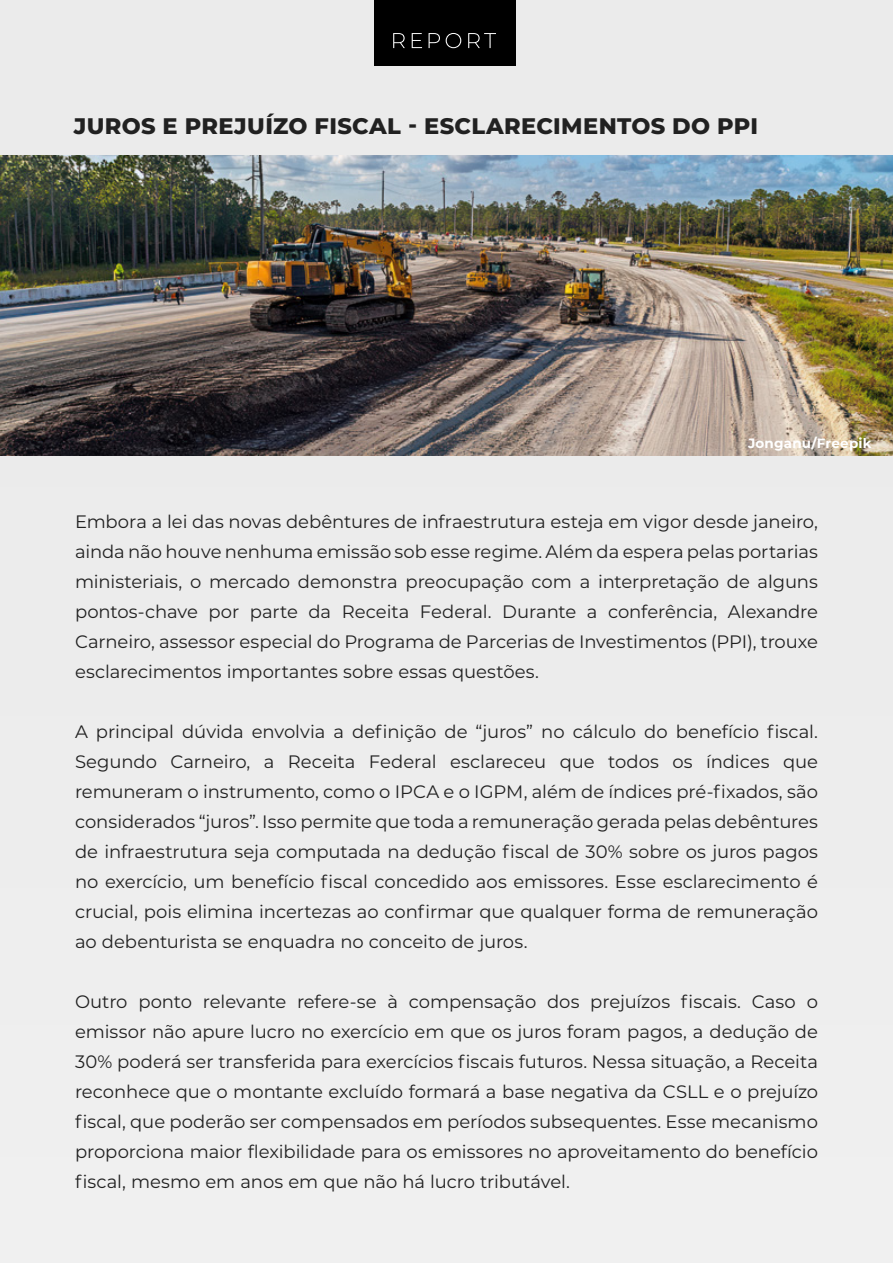
<style>
.page{position:relative;width:893px;height:1263px;background:#ebebeb}
.page>*{position:absolute;margin:0;border:0;box-sizing:border-box;transform-origin:0 0}
.t1{font:800 22.5px "Montserrat";letter-spacing:.015em;color:#212121}
.t2{font:18px/30px "Montserrat";color:#212121;text-align:justify}
.t3{font:700 13.5px "Montserrat";letter-spacing:.015em;color:#fff}
</style>
<div class="page">
<div style="left:374px;top:0;width:141px;height:66px;background:#000"></div>
<svg style="left:393px;top:33px;width:103px;height:15px"></svg>
<img style="left:0;top:156px;width:893px;height:300px">
<p class="t1" style="left:74px;top:110px;width:685px">JUROS E PREJUÍZO FISCAL - ESCLARECIMENTOS DO PPI</p>
<p class="t3" style="left:748px;top:434px;width:125px">Jonganu/Freepik</p>
<p class="t2" style="left:75px;top:506px;width:744px">Embora a lei das novas debêntures de infraestrutura esteja em vigor desde janeiro, ainda não houve nenhuma emissão sob esse regime. Além da espera pelas portarias ministeriais, o mercado demonstra preocupação com a interpretação de alguns pontos-chave por parte da Receita Federal. Durante a conferência, Alexandre Carneiro, assessor especial do Programa de Parcerias de Investimentos (PPI), trouxe esclarecimentos importantes sobre essas questões.</p>
<p class="t2" style="left:75px;top:716px;width:744px">A principal dúvida envolvia a definição de “juros” no cálculo do benefício fiscal.<br>Segundo Carneiro, a Receita Federal esclareceu que todos os índices que remuneram o instrumento, como o IPCA e o IGPM, além de índices pré-fixados, são considerados “juros”. Isso permite que toda a remuneração gerada pelas debêntures de infraestrutura seja computada na dedução fiscal de 30% sobre os juros pagos no exercício, um benefício fiscal concedido aos emissores. Esse esclarecimento é crucial, pois elimina incertezas ao confirmar que qualquer forma de remuneração ao debenturista se enquadra no conceito de juros.</p>
<p class="t2" style="left:75px;top:986px;width:745px">Outro ponto relevante refere-se à compensação dos prejuízos fiscais. Caso o emissor não apure lucro no exercício em que os juros foram pagos, a dedução de 30% poderá ser transferida para exercícios fiscais futuros. Nessa situação, a Receita reconhece que o montante excluído formará a base negativa da CSLL e o prejuízo fiscal, que poderão ser compensados em períodos subsequentes. Esse mecanismo proporciona maior flexibilidade para os emissores no aproveitamento do benefício fiscal, mesmo em anos em que não há lucro tributável.</p>
</div>
